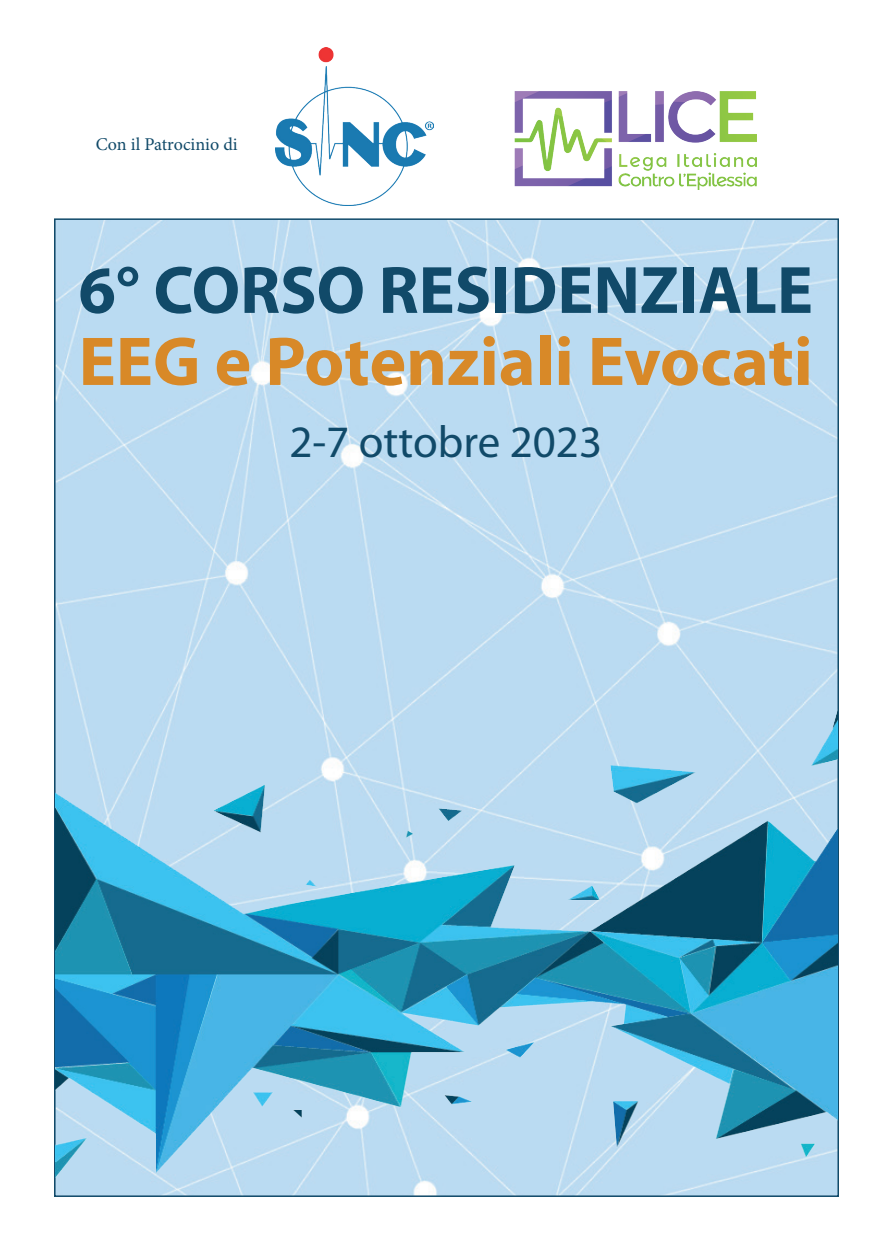
<style>
.page{position:relative;width:893px;height:1251px;background:#fff}
.page>*{position:absolute;margin:0;border:0;box-sizing:border-box;transform-origin:0 0}
.t1{font:700 69.6px "Myriad Pro";color:#d88928}
.t2{font:700 67.5px "Myriad Pro";color:#114a69}
.t3{font:45px "Myriad Pro";color:#114a69}
.t4{font:18px "Minion Pro";color:#114a69}
</style>
<div class="page">
<div style="left:57px;top:221px;width:779px;height:972px;background:#badbf2"></div>
<img style="left:56px;top:708px;width:781px;height:469px">
<img style="left:514px;top:91px;width:243px;height:98px">
<img style="left:275px;top:48px;width:159px;height:158px">
<p class="t4" style="left:96px;top:132px;width:144px">Con il Patrocinio di</p>
<p class="t2" style="left:78px;top:246px;width:736px">6° CORSO RESIDENZIALE</p>
<p class="t1" style="left:79px;top:316px;width:736px">EEG e Potenziali Evocati</p>
<p class="t3" style="left:289px;top:414px;width:314px">2-7 ottobre 2023</p>
</div>
